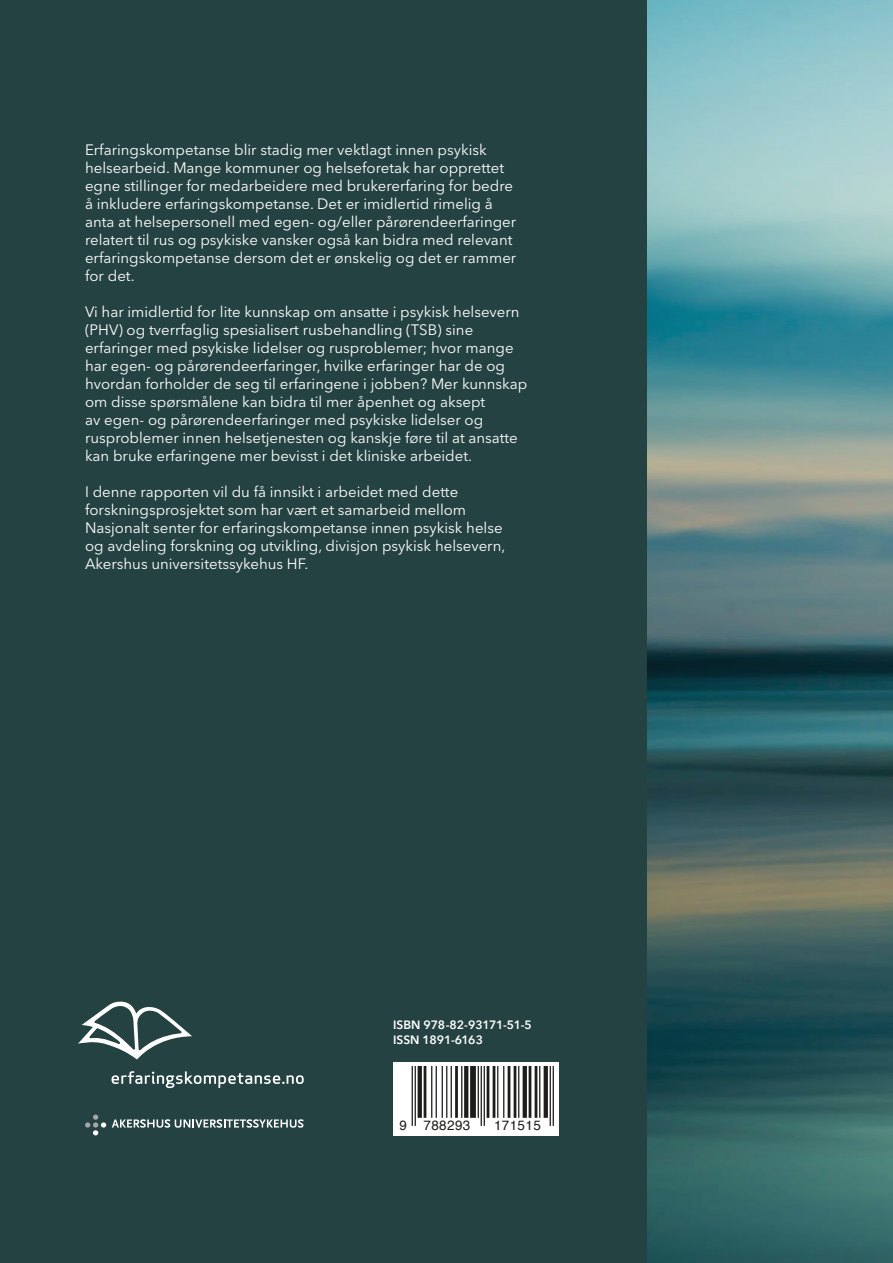
<style>
.page{position:relative;width:893px;height:1263px;background:#fff}
.page>*{position:absolute;margin:0;border:0;box-sizing:border-box;transform-origin:0 0}
.Brødtekst{font:15px/18px "Avenir Next LT Pro";color:#fff}
.t1{font:13.5px "Helvetica";letter-spacing:.025em;color:#1d1d1b}
.ISBN_bakside{font:600 12px "Avenir Next LT Pro";color:#fff}
</style>
<div class="page">
<div style="left:0;top:0;width:648px;height:1263px;background:#254242"></div>
<svg style="left:78px;top:1001px;width:226px;height:87px"></svg>
<div style="left:393px;top:1062px;width:165px;height:73px;background:#fff"></div>
<svg style="left:411px;top:1066px;width:142px;height:60px"></svg>
<hr style="left:415px;top:1066px;width:1px;height:60px;background:#1d1d1b">
<hr style="left:412px;top:1066px;width:1px;height:60px;background:#1d1d1b">
<svg style="left:418px;top:1066px;width:4px;height:52px"></svg>
<hr style="left:424px;top:1066px;width:2px;height:52px;background:#1d1d1b">
<hr style="left:451px;top:1066px;width:1px;height:52px;background:#1d1d1b">
<hr style="left:446px;top:1066px;width:1px;height:52px;background:#1d1d1b">
<hr style="left:442px;top:1066px;width:1px;height:52px;background:#1d1d1b">
<hr style="left:436px;top:1066px;width:1px;height:52px;background:#1d1d1b">
<hr style="left:431px;top:1066px;width:1px;height:52px;background:#1d1d1b">
<hr style="left:455px;top:1066px;width:3px;height:52px;background:#1d1d1b">
<hr style="left:461px;top:1066px;width:1px;height:52px;background:#1d1d1b">
<svg style="left:464px;top:1066px;width:4px;height:52px"></svg>
<div style="left:470px;top:1066px;width:6px;height:52px;background:#1d1d1b"></div>
<hr style="left:484px;top:1066px;width:1px;height:60px;background:#1d1d1b">
<hr style="left:481px;top:1066px;width:1px;height:60px;background:#1d1d1b">
<hr style="left:478px;top:1066px;width:1px;height:52px;background:#1d1d1b">
<hr style="left:493px;top:1066px;width:2px;height:52px;background:#1d1d1b">
<hr style="left:487px;top:1066px;width:2px;height:52px;background:#1d1d1b">
<hr style="left:503px;top:1066px;width:1px;height:52px;background:#1d1d1b">
<hr style="left:497px;top:1066px;width:1px;height:52px;background:#1d1d1b">
<hr style="left:514px;top:1066px;width:2px;height:52px;background:#1d1d1b">
<hr style="left:508px;top:1066px;width:2px;height:52px;background:#1d1d1b">
<hr style="left:518px;top:1066px;width:1px;height:52px;background:#1d1d1b">
<svg style="left:523px;top:1066px;width:4px;height:52px"></svg>
<hr style="left:535px;top:1066px;width:2px;height:52px;background:#1d1d1b">
<hr style="left:529px;top:1066px;width:2px;height:52px;background:#1d1d1b">
<hr style="left:539px;top:1066px;width:1px;height:52px;background:#1d1d1b">
<svg style="left:544px;top:1066px;width:4px;height:52px"></svg>
<hr style="left:553px;top:1066px;width:1px;height:60px;background:#1d1d1b">
<hr style="left:550px;top:1066px;width:1px;height:60px;background:#1d1d1b">
<img style="left:648px;top:0;width:245px;height:1263px">
<svg style="left:112px;top:1119px;width:192px;height:9px"></svg>
<svg style="left:85px;top:1114px;width:21px;height:21px"></svg>
<p class="Brødtekst" style="left:85px;top:140px;width:433px">Erfaringskompetanse blir stadig mer vektlagt innen psykisk helsearbeid. Mange kommuner og helseforetak har opprettet egne stillinger for medarbeidere med brukererfaring for bedre å inkludere erfaringskompetanse. Det er imidlertid rimelig å anta at helsepersonell med egen- og/eller pårørendeerfaringer relatert til rus og psykiske vansker også kan bidra med relevant erfaringskompetanse dersom det er ønskelig og det er rammer for det.</p>
<p class="Brødtekst" style="left:85px;top:302px;width:444px">Vi har imidlertid for lite kunnskap om ansatte i psykisk helsevern (PHV) og tverrfaglig spesialisert rusbehandling (TSB) sine erfaringer med psykiske lidelser og rusproblemer; hvor mange har egen- og pårørendeerfaringer, hvilke erfaringer har de og hvordan forholder de seg til erfaringene i jobben? Mer kunnskap om disse spørsmålene kan bidra til mer åpenhet og aksept<br>av egen- og pårørendeerfaringer med psykiske lidelser og rusproblemer innen helsetjenesten og kanskje føre til at ansatte kan bruke erfaringene mer bevisst i det kliniske arbeidet.</p>
<p class="Brødtekst" style="left:85px;top:482px;width:422px">I denne rapporten vil du få innsikt i arbeidet med dette forskningsprosjektet som har vært et samarbeid mellom Nasjonalt senter for erfaringskompetanse innen psykisk helse og avdeling forskning og utvikling, divisjon psykisk helsevern, Akershus universitetssykehus HF.</p>
<p class="ISBN_bakside" style="left:393px;top:1018px;width:140px">ISBN 978-82-93171-51-5</p>
<p class="ISBN_bakside" style="left:393px;top:1032px;width:91px">ISSN 1891-6163</p>
<p class="t1" style="left:399px;top:1115px;width:72px">9 788293</p>
<p class="t1" style="left:494px;top:1115px;width:48px">171515</p>
</div>
